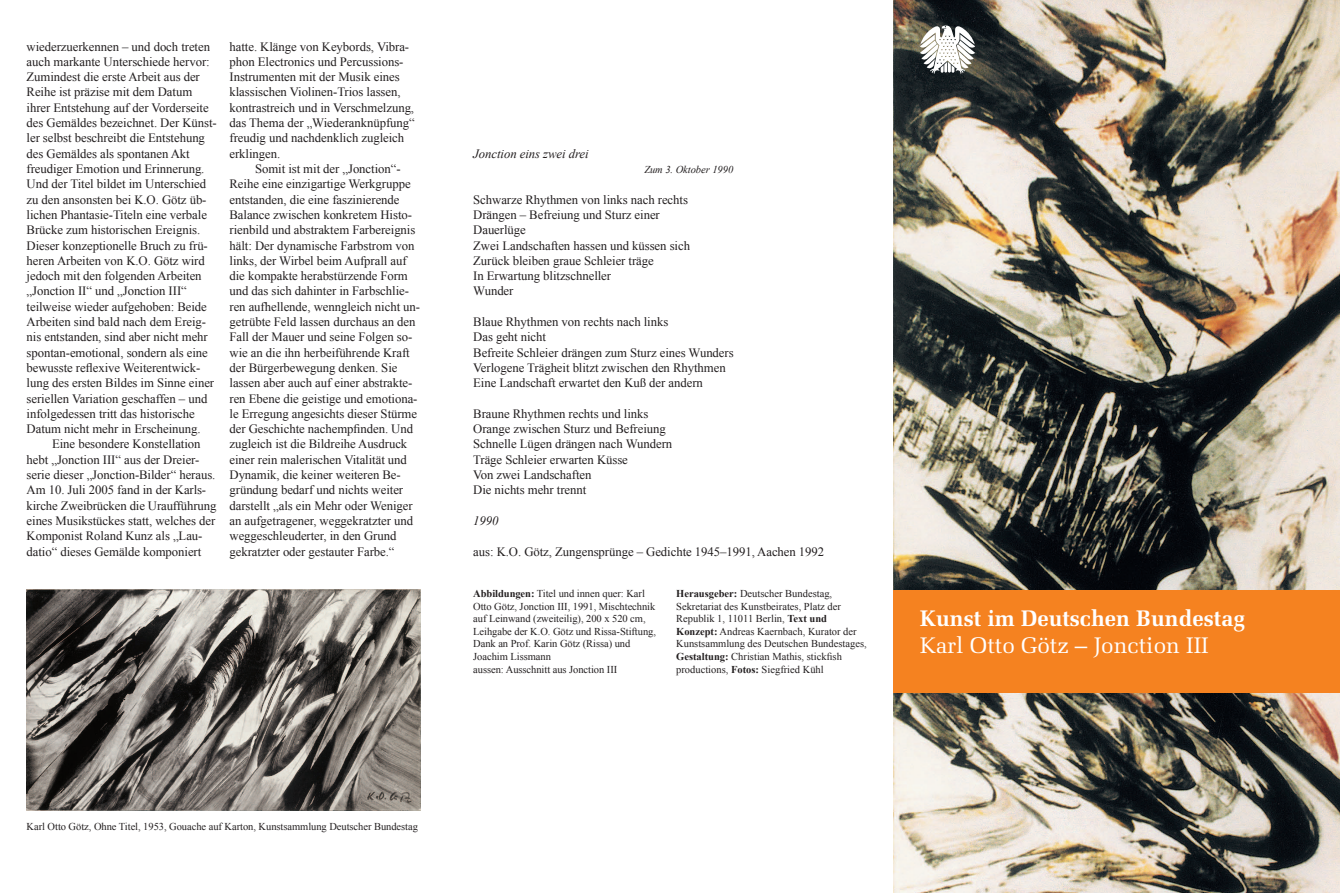
<style>
.page{position:relative;width:1340px;height:893px;background:#fff}
.page>*{position:absolute;margin:0;border:0;box-sizing:border-box;transform-origin:0 0}
.t1{font:700 22.5px "Melior LT Std";color:#fff}
.t2{font:22.5px "Melior LT Std";color:#fff}
.t3{font:12.75px/15.3px "Times New Roman";letter-spacing:-.005em;color:#231f20}
.t4{font:italic 12.75px "Times New Roman";letter-spacing:-.005em;color:#231f20}
.t5{font:10.5px/12.6px "Times New Roman";letter-spacing:-.005em;color:#231f20}
.t6{font:italic 10.5px "Times New Roman";letter-spacing:-.005em;color:#231f20}
.s1{font-weight:700}
</style>
<div class="page">
<img style="left:893px;top:0;width:446px;height:893px">
<div style="left:893px;top:590px;width:446px;height:102px;background:#f58220"></div>
<svg style="left:919px;top:26px;width:56px;height:48px"></svg>
<img style="left:27px;top:590px;width:393px;height:221px">
<p class="t3" style="left:27px;top:38px;width:192px">wiederzuerkennen – und doch treten auch markante Unterschiede hervor:<br>Zumindest die erste Arbeit aus der Reihe ist präzise mit dem Datum ihrer Entstehung auf der Vorderseite des Gemäldes bezeichnet. Der Künst&shy;ler selbst beschreibt die Entstehung des Gemäldes als spontanen Akt freudiger Emotion und Erinnerung.<br>Und der Titel bildet im Unterschied zu den ansonsten bei K.O. Götz üb&shy;lichen Phantasie-Titeln eine verbale Brücke zum historischen Ereignis.<br>Dieser konzeptionelle Bruch zu frü&shy;heren Arbeiten von K.O. Götz wird jedoch mit den folgenden Arbeiten „Jonction II“ und „Jonction III“ teilweise wieder aufgehoben: Beide Arbeiten sind bald nach dem Ereig&shy;nis entstanden, sind aber nicht mehr spontan-emotional, sondern als eine bewusste reflexive Weiterentwick&shy;lung des ersten Bildes im Sinne einer seriellen Variation geschaffen – und infolgedessen tritt das historische Datum nicht mehr in Erscheinung.</p>
<p class="t3" style="left:27px;top:436px;width:191px;text-indent:26px">Eine besondere Konstellation hebt „Jonction III“ aus der Dreier&shy;serie dieser „Jonction-Bilder“ -heraus.<br>Am 10. Juli 2005 fand in der Karls&shy;kirche Zweibrücken die Uraufführung eines Musikstückes statt, welches der Komponist Roland Kunz als „Lau&shy;datio“ dieses Gemälde komponiert</p>
<p class="t3" style="left:229px;top:38px;width:187px">hatte. Klänge von Keybords, Vibra--- phon Electronics und Percussions-<br>Instrumenten mit der Musik eines klassischen Violinen-Trios lassen, kontrastreich und in Verschmelzung, das Thema der „Wiederanknüpfung“ freudig und nachdenklich zugleich erklingen.</p>
<p class="t3" style="left:229px;top:161px;width:192px;text-indent:26px">Somit ist mit der „Jonction“- Reihe eine einzigartige Werkgruppe entstanden, die eine faszinierende Balance zwischen konkretem Histo&shy;rienbild und abstraktem Farbereignis hält: Der dynamische Farbstrom von links, der Wirbel beim Aufprall auf die kompakte herabstürzende Form und das sich dahinter in Farbschlie&shy;ren aufhellende, wenngleich nicht un&shy;getrübte Feld lassen durchaus an den Fall der Mauer und seine Folgen so&shy;wie an die ihn herbeiführende Kraft der Bürgerbewegung denken. Sie lassen aber auch auf einer abstrakte&shy;ren Ebene die geistige und emotiona&shy;le Erregung angesichts dieser Stürme der Geschichte nachempfinden. Und zugleich ist die Bildreihe Ausdruck einer rein malerischen Vitalität und Dynamik, die keiner weiteren Be&shy;gründung bedarf und nichts weiter darstellt „als ein Mehr oder Weniger an aufgetragener, weggekratzter und weggeschleuderter, in den Grund gekratzter oder gestauter Farbe.“</p>
<p class="t4" style="left:473px;top:145px;width:117px">Jonction eins zwei drei</p>
<p class="t6" style="left:644px;top:162px;width:90px">Zum 3. Oktober 1990</p>
<p class="t3" style="left:473px;top:191px;width:218px">Schwarze Rhythmen von links nach rechts<br>Drängen – Befreiung und Sturz einer<br>Dauerlüge<br>Zwei Landschaften hassen und küssen sich<br>Zurück bleiben graue Schleier träge<br>In Erwartung blitzschneller<br>Wunder</p>
<p class="t3" style="left:473px;top:314px;width:262px">Blaue Rhythmen von rechts nach links<br>Das geht nicht<br>Befreite Schleier drängen zum Sturz eines Wunders Verlogene Trägheit blitzt zwischen den Rhythmen Eine Landschaft erwartet den Kuß der andern</p>
<p class="t3" style="left:473px;top:406px;width:200px">Braune Rhythmen rechts und links<br>Orange zwischen Sturz und Befreiung<br>Schnelle Lügen drängen nach Wundern<br>Träge Schleier erwarten Küsse<br>Von zwei Landschaften<br>Die nichts mehr trennt</p>
<p class="t4" style="left:473px;top:512px;width:27px">1990</p>
<p class="t3" style="left:473px;top:543px;width:352px">aus: K.O. Götz, Zungensprünge – Gedichte 1945–1991, Aachen 1992</p>
<p class="t5" style="left:473px;top:587px;width:184px"><span class="s1">Abbildungen:</span> Titel und innen quer: Karl Otto Götz, Jonction III, 1991, Mischtechnik auf Leinwand (zweiteilig), 200 x 520 cm, Leihgabe der K.O. Götz und Rissa-Stiftung, Dank an Prof. Karin Götz (Rissa) und Joachim Lissmann<br>aussen: Ausschnitt aus Jonction III</p>
<p class="t5" style="left:676px;top:587px;width:192px"><span class="s1">Herausgeber:</span> Deutscher Bundestag, Sekretariat des Kunstbeirates, Platz der Republik 1, 11011 Berlin, <span class="s1">Text und Konzept:</span> Andreas Kaernbach, Kurator der Kunstsammlung des Deutschen Bundestages, <span class="s1">Gestaltung:</span> Christian Mathis, stickfish productions, <span class="s1">Fotos:</span> Siegfried Kühl</p>
<h1 class="t1" style="left:919px;top:605px;width:326px">Kunst im Deutschen Bundestag</h1>
<h1 class="t2" style="left:919px;top:633px;width:290px">Karl Otto Götz – Jonction III</h1>
<p class="t5" style="left:27px;top:820px;width:393px">Karl Otto Götz, Ohne Titel, 1953, Gouache auf Karton, Kunstsammlung Deutscher Bundestag</p>
</div>
